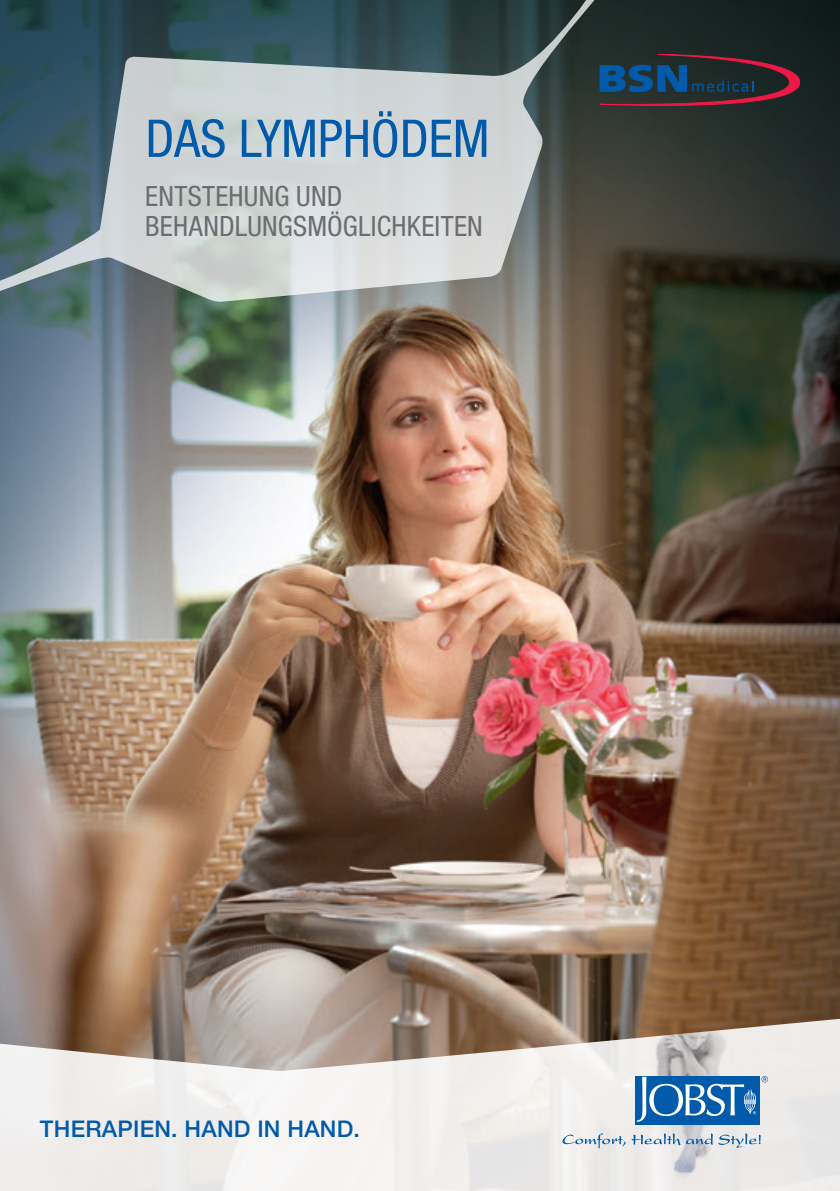
<style>
.page{position:relative;width:840px;height:1191px;background:#fff}
.page>*{position:absolute;margin:0;border:0;box-sizing:border-box;transform-origin:0 0}
.t1{font:condensed 52px "Helvetica Neue LT Std";color:#015aaa}
.t2{font:condensed 28px/30.8px "Helvetica Neue LT Std";letter-spacing:.01em;color:#6c6d70}
.t3{font:500 23px "Helvetica Neue LT Std";letter-spacing:.01em;color:#015aaa}
</style>
<div class="page">
<img style="left:0;top:0;width:839px;height:1191px">
<h1 class="t1" style="left:145px;top:108px;width:345px">DAS LYMPHÖDEM</h1>
<p class="t2" style="left:145px;top:180px;width:339px">ENTSTEHUNG UND<br>BEHANDLUNGSMÖGLICHKEITEN</p>
<p class="t3" style="left:40px;top:1114px;width:321px">THERAPIEN. HAND IN HAND.</p>
</div>
